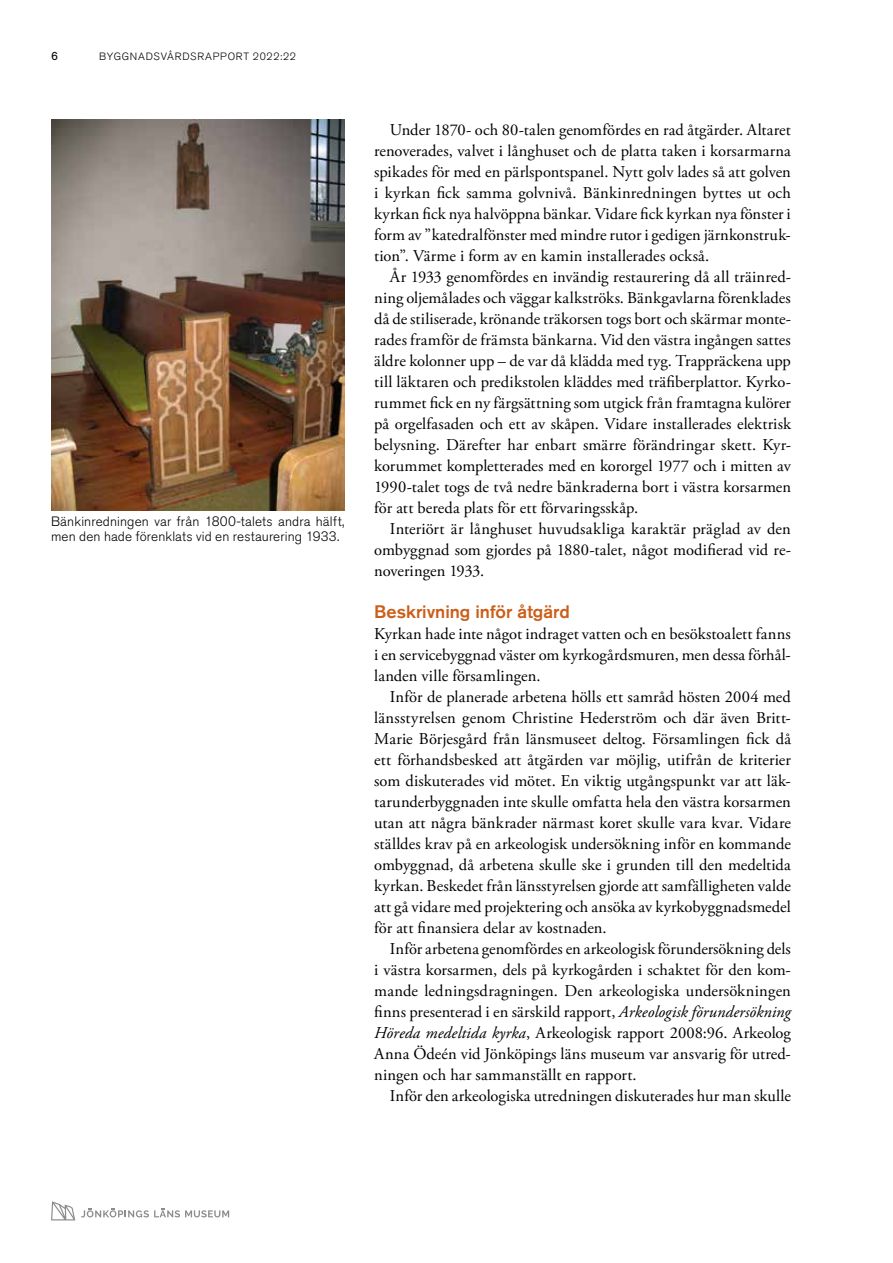
<style>
.page{position:relative;width:893px;height:1263px;background:#fff}
.page>*{position:absolute;margin:0;border:0;box-sizing:border-box;transform-origin:0 0}
.Rubrik_1{font:500 18px "Akzidenz Grotesk Std";color:#cb5e19}
.Brödtext_indrag{font:16.5px/21px "Adobe Garamond Pro";letter-spacing:.005em;color:#000;text-align:justify}
.Brödtext{font:16.5px/21px "Adobe Garamond Pro";letter-spacing:.005em;color:#000;text-align:justify}
.Bildtext{font:300 13.5px/15.8px "Akzidenz Grotesk Std";letter-spacing:.01em;color:#000}
.t1{font:12px "Akzidenz Grotesk Std";color:#000}
.t2{font:10.5px "Akzidenz Grotesk Std Light 3";letter-spacing:.07em;color:#000}
.s1{font-style:italic}
</style>
<div class="page">
<svg style="left:51px;top:1201px;width:24px;height:19px"></svg>
<svg style="left:81px;top:1208px;width:148px;height:9px"></svg>
<img style="left:51px;top:119px;width:293px;height:391px">
<p class="t1" style="left:51px;top:49px;width:8px">6</p>
<p class="t2" style="left:99px;top:50px;width:198px">BYGGNADSVÅRDSRAPPORT 2022:22</p>
<p class="Bildtext" style="left:51px;top:513px;width:295px">Bänkinredningen var från 1800-talets andra hälft, men den hade förenklats vid en restaurering 1933.</p>
<p class="Brödtext_indrag" style="left:374px;top:119px;width:418px;text-indent:16px">Under 1870- och 80-talen genomfördes en rad åtgärder. Altaret renoverades, valvet i långhuset och de platta taken i korsarmarna spikades för med en pärlspontspanel. Nytt golv lades så att golven i kyrkan fick samma golvnivå. Bänkinredningen byttes ut och kyrkan fick nya halvöppna bänkar. Vidare fick kyrkan nya fönster i form av ”katedralfönster med mindre rutor i gedigen järnkonstruk&shy;tion”. Värme i form av en kamin installerades också.</p>
<p class="Brödtext_indrag" style="left:374px;top:266px;width:418px;text-indent:16px">År 1933 genomfördes en invändig restaurering då all träinred&shy;ning oljemålades och väggar kalkströks. Bänkgavlarna förenklades då de stiliserade, krönande träkorsen togs bort och skärmar monte&shy;rades framför de främsta bänkarna. Vid den västra ingången sattes äldre kolonner upp – de var då klädda med tyg. Trappräckena upp till läktaren och predikstolen kläddes med träfiberplattor. Kyrko&shy;rummet fick en ny färgsättning som utgick från framtagna kulörer på orgelfasaden och ett av skåpen. Vidare installerades elektrisk belysning. Därefter har enbart smärre förändringar skett. Kyr&shy;korummet kompletterades med en kororgel 1977 och i mitten av 1990-talet togs de två nedre bänkraderna bort i västra korsarmen för att bereda plats för ett förvaringsskåp.</p>
<p class="Brödtext_indrag" style="left:374px;top:518px;width:418px;text-indent:16px">Interiört är långhuset huvudsakliga karaktär präglad av den ombyggnad som gjordes på 1880-talet, något modifierad vid re&shy;noveringen 1933.</p>
<p class="Rubrik_1" style="left:374px;top:600px;width:197px">Beskrivning inför åtgärd</p>
<p class="Brödtext" style="left:374px;top:623px;width:418px">Kyrkan hade inte något indraget vatten och en besökstoalett fanns i en servicebyggnad väster om kyrkogårdsmuren, men dessa förhål&shy;landen ville församlingen.</p>
<p class="Brödtext_indrag" style="left:374px;top:686px;width:418px;text-indent:16px">Inför de planerade arbetena hölls ett samråd hösten 2004 med länsstyrelsen genom Christine Hederström och där även Britt-Marie Börjesgård från länsmuseet deltog. Församlingen fick då ett förhandsbesked att åtgärden var möjlig, utifrån de kriterier som diskuterades vid mötet. En viktig utgångspunkt var att läk&shy;tarunderbyggnaden inte skulle omfatta hela den västra korsarmen utan att några bänkrader närmast koret skulle vara kvar. Vidare ställdes krav på en arkeologisk undersökning inför en kommande ombyggnad, då arbetena skulle ske i grunden till den medeltida kyrkan. Beskedet från länsstyrelsen gjorde att samfälligheten valde att gå vidare med projektering och ansöka av kyrkobyggnadsmedel för att finansiera delar av kostnaden.</p>
<p class="Brödtext_indrag" style="left:374px;top:938px;width:418px;text-indent:16px">Inför arbetena genomfördes en arkeologisk förundersökning dels i västra korsarmen, dels på kyrkogården i schaktet för den kom&shy;mande ledningsdragningen. Den arkeologiska undersökningen finns presenterad i en särskild rapport, <span class="s1">Arkeologisk förundersökning Höreda medeltida kyrka</span>, Arkeologisk rapport 2008:96. Arkeolog Anna Ödeén vid Jönköpings läns museum var ansvarig för utred&shy;ningen och har sammanställt en rapport.</p>
<p class="Brödtext_indrag" style="left:390px;top:1085px;width:402px">Inför den arkeologiska utredningen diskuterades hur man skulle</p>
</div>
